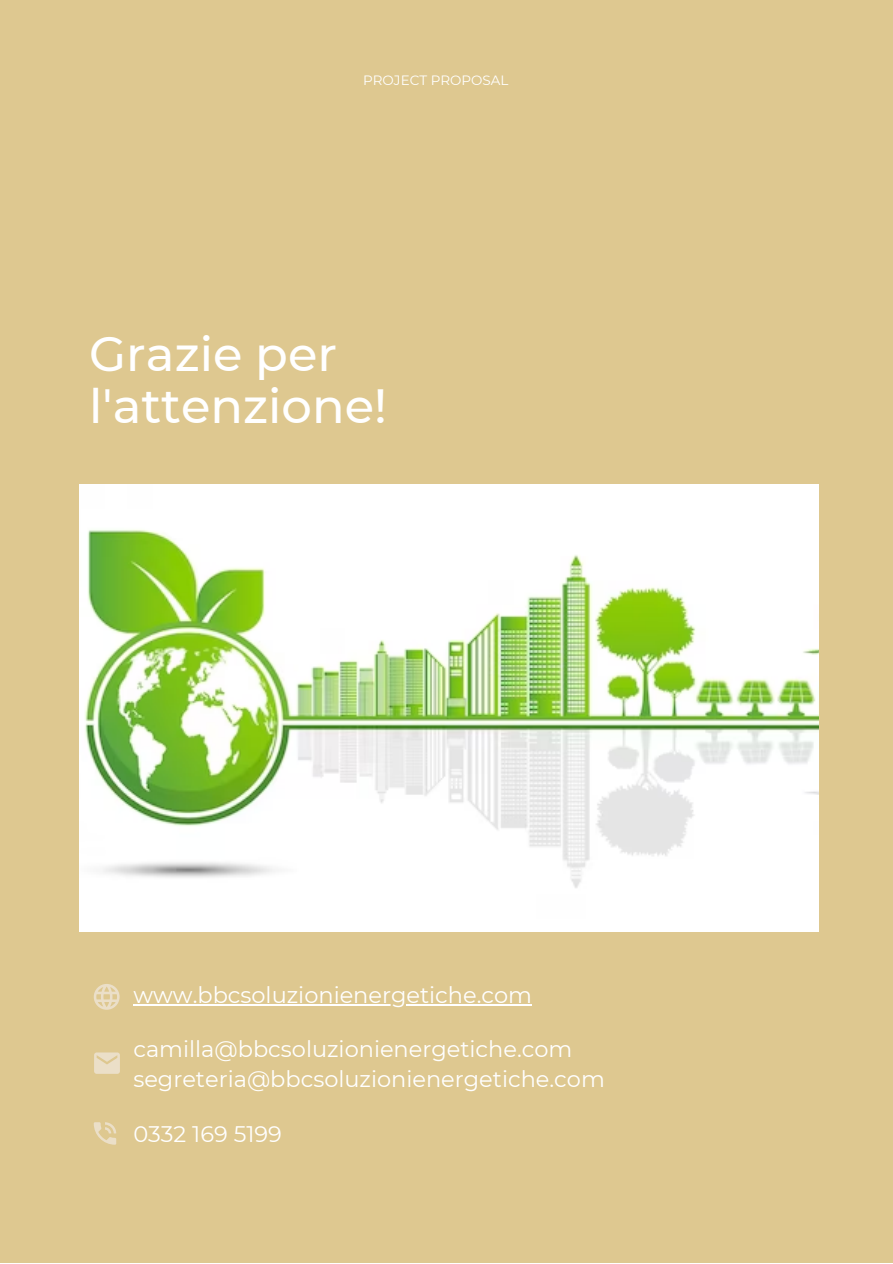
<style>
.page{position:relative;width:893px;height:1264px;background:#fff}
.page>*{position:absolute;margin:0;border:0;box-sizing:border-box;transform-origin:0 0}
.t1{font:500 48px/51.8px "Montserrat";color:#fff}
.t2{font:22.5px "Montserrat";color:#fff}
.t3{font:13.5px "Montserrat";color:#fff}
</style>
<div class="page">
<div style="left:0;top:0;width:892px;height:1262px;background:#dec890"></div>
<img style="left:79px;top:485px;width:739px;height:446px">
<svg style="left:94px;top:984px;width:26px;height:25px"></svg>
<svg style="left:94px;top:1052px;width:26px;height:21px"></svg>
<svg style="left:94px;top:1122px;width:22px;height:22px"></svg>
<hr style="left:133px;top:1004px;width:399px;height:1px;background:#fff">
<p class="t3" style="left:363px;top:72px;width:147px">PROJECT PROPOSAL</p>
<p class="t1" style="left:89px;top:328px;width:299px">Grazie per l'attenzione!</p>
<p class="t2" style="left:133px;top:981px;width:400px">www.bbcsoluzionienergetiche.com</p>
<p class="t2" style="left:133px;top:1035px;width:440px">camilla@bbcsoluzionienergetiche.com</p>
<p class="t2" style="left:133px;top:1065px;width:473px">segreteria@bbcsoluzionienergetiche.com</p>
<p class="t2" style="left:133px;top:1120px;width:150px">0332 169 5199</p>
</div>
